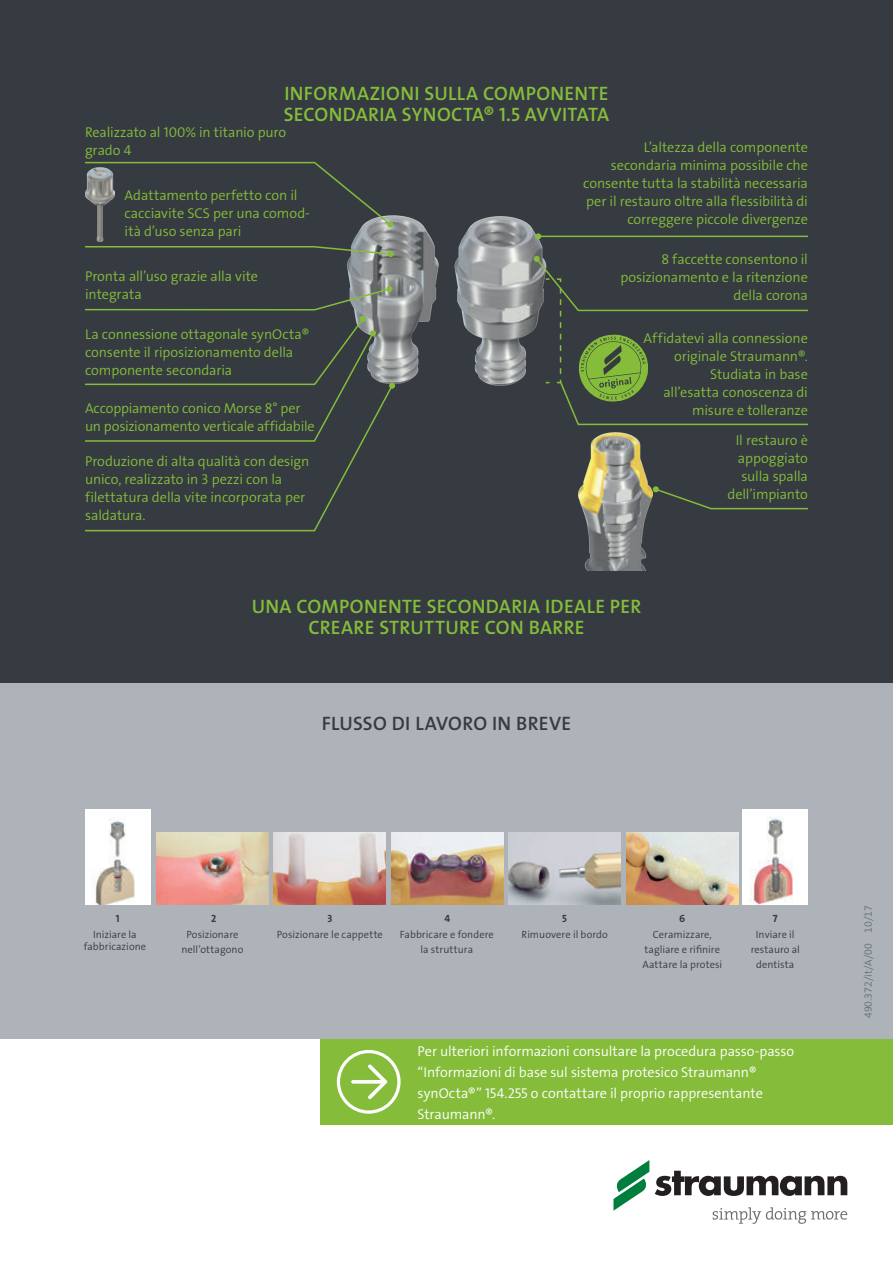
<style>
.page{position:relative;width:893px;height:1263px;background:#fff}
.page>*{position:absolute;margin:0;border:0;box-sizing:border-box;transform-origin:0 0}
.Subtitle{font:19.5px/21px "The Sans LP6 Se Bld";letter-spacing:.015em;color:#85bd3b}
.Subtitle-2{font:19.5px "The Sans LP6 Se Bld";letter-spacing:.015em;color:#353b40}
.Copy{font:14.25px/18px "The Sans LP4 Se Lig";letter-spacing:-.005em;color:#85bd3b}
.Copy-2{font:14.25px/21px "The Sans LP4 Se Lig";letter-spacing:-.005em;color:#fff}
.t1{font:10.5px/15px "The Sans LP4 Se Lig";letter-spacing:.005em;color:#353b40;text-align:center}
.Project_Nr{font:10.5px "The Sans LP4 Se Lig";letter-spacing:-.005em;color:#687176}
.t2{font:10.5px "The Sans LP7 Bld";color:#353b40}
</style>
<div class="page">
<div style="left:0;top:0;width:893px;height:684px;background:#353b40"></div>
<div style="left:0;top:684px;width:893px;height:355px;background:#adb3b8"></div>
<img style="left:347px;top:215px;width:83px;height:169px">
<img style="left:430px;top:216px;width:140px;height:170px">
<img style="left:578px;top:433px;width:74px;height:137px">
<img style="left:96px;top:227px;width:8px;height:14px">
<img style="left:391px;top:833px;width:112px;height:71px">
<img style="left:85px;top:810px;width:65px;height:94px">
<img style="left:743px;top:810px;width:65px;height:94px">
<img style="left:626px;top:833px;width:112px;height:71px">
<img style="left:509px;top:833px;width:112px;height:71px">
<img style="left:274px;top:833px;width:112px;height:71px">
<img style="left:156px;top:833px;width:112px;height:71px">
<svg style="left:85px;top:442px;width:278px;height:90px"></svg>
<svg style="left:653px;top:486px;width:155px;height:24px"></svg>
<svg style="left:85px;top:245px;width:309px;height:12px"></svg>
<svg style="left:85px;top:286px;width:310px;height:156px"></svg>
<svg style="left:85px;top:161px;width:308px;height:66px"></svg>
<hr style="left:538px;top:236px;width:270px;height:1px;background:#85bd3b">
<svg style="left:535px;top:233px;width:6px;height:6px"></svg>
<svg style="left:534px;top:256px;width:274px;height:170px"></svg>
<svg style="left:655px;top:1171px;width:192px;height:25px"></svg>
<svg style="left:613px;top:1160px;width:36px;height:51px"></svg>
<svg style="left:713px;top:1207px;width:134px;height:17px"></svg>
<div style="left:320px;top:1039px;width:573px;height:85px;background:#85bd3b"></div>
<svg style="left:337px;top:1050px;width:64px;height:64px"></svg>
<p class="Subtitle" style="left:284px;top:84px;width:327px">INFORMAZIONI SULLA COMPONENTE<br>SECONDARIA SYNOCTA® 1.5 AVVITATA</p>
<p class="Copy" style="left:85px;top:124px;width:203px">Realizzato al 100% in titanio puro grado 4</p>
<p class="Copy" style="left:125px;top:186px;width:187px">Adattamento perfetto con il cacciavite SCS per una comod&shy;ità d’uso senza pari</p>
<p class="Copy" style="left:85px;top:267px;width:175px">Pronta all’uso grazie alla vite integrata</p>
<p class="Copy" style="left:85px;top:325px;width:226px">La connessione ottagonale synOcta® consente il riposizionamento della componente secondaria</p>
<p class="Copy" style="left:85px;top:399px;width:231px">Accoppiamento conico Morse 8° per un posizionamento verticale affidabile</p>
<p class="Copy" style="left:85px;top:453px;width:226px">Produzione di alta qualità con design unico, realizzato in 3 pezzi con la filettatura della vite incorporata per saldatura.</p>
<p class="Copy" style="left:583px;top:139px;width:226px;text-align:right">L’altezza della componente secondaria minima possibile che consente tutta la stabilità necessaria per il restauro oltre alla flessibilità di correggere piccole divergenze</p>
<p class="Copy" style="left:620px;top:250px;width:189px;text-align:right">8 faccette consentono il posizionamento e la ritenzione della corona</p>
<p class="Copy" style="left:643px;top:329px;width:166px;text-align:right">Affidatevi alla connessione originale Straumann®.</p>
<p class="Copy" style="left:663px;top:365px;width:146px;text-align:right">Studiata in base all’esatta conoscenza di misure e tolleranze</p>
<p class="Copy" style="left:727px;top:431px;width:82px;text-align:right">Il restauro è appoggiato sulla spalla dell’impianto</p>
<p class="Subtitle" style="left:252px;top:596px;width:391px;text-align:center">UNA COMPONENTE SECONDARIA IDEALE PER<br>CREARE STRUTTURE CON BARRE</p>
<p class="Subtitle-2" style="left:322px;top:710px;width:251px">FLUSSO DI LAVORO IN BREVE</p>
<p class="t2" style="left:116px;top:912px;width:5px">1</p>
<p class="t2" style="left:211px;top:912px;width:7px">2</p>
<p class="t2" style="left:327px;top:912px;width:6px">3</p>
<p class="t2" style="left:444px;top:912px;width:7px">4</p>
<p class="t2" style="left:562px;top:912px;width:6px">5</p>
<p class="t2" style="left:679px;top:912px;width:8px">6</p>
<p class="t2" style="left:773px;top:912px;width:6px">7</p>
<p class="t1" style="left:181px;top:927px;width:63px">Posizionare nell’ottagono</p>
<p class="t1" style="left:277px;top:927px;width:108px">Posizionare le cappette</p>
<p class="t1" style="left:400px;top:927px;width:95px">Fabbricare e fondere la struttura</p>
<p class="t1" style="left:521px;top:927px;width:88px">Rimuovere il bordo</p>
<p class="t1" style="left:642px;top:927px;width:81px">Ceramizzare, tagliare e rifinire<br>Aattare la protesi</p>
<p class="t1" style="left:751px;top:927px;width:51px">Inviare il restauro al dentista</p>
<p class="t1" style="left:84px;top:929px;width:64px;line-height:12px">Iniziare la fabbricazione</p>
<p class="Copy-2" style="left:418px;top:1040px;width:378px">Per ulteriori informazioni consultare la procedura passo‑passo “Informazioni di base sul sistema protesico Straumann® synOcta®” 154.255 o contattare il proprio rappresentante Straumann®.</p>
<p class="Project_Nr" style="left:861px;top:1018px;width:114px;rotate:-90deg">490.372/it/A/00 10/17</p>
</div>
